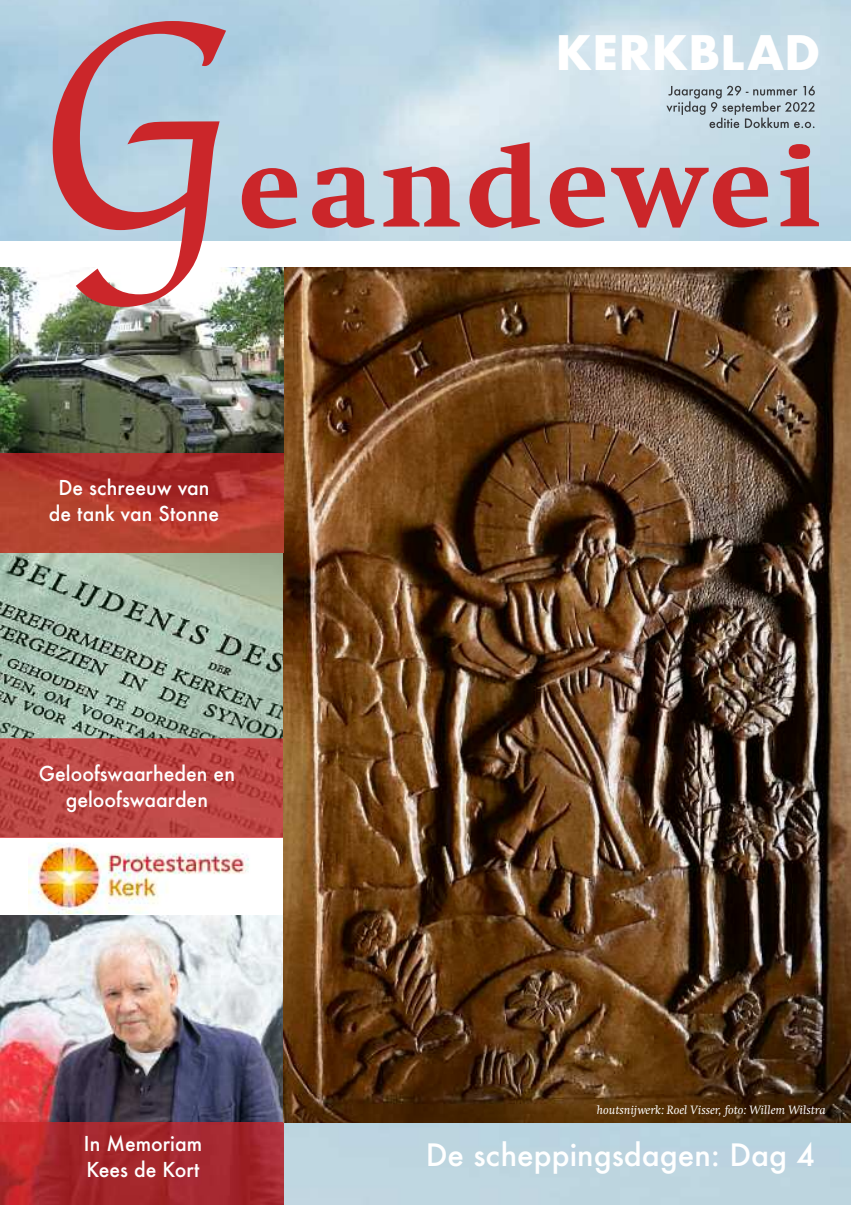
<style>
.page{position:relative;width:851px;height:1205px;background:#fff}
.page>*{position:absolute;margin:0;border:0;box-sizing:border-box;transform-origin:0 0}
.t1{font:300px "Apple Chancery";color:#cb262a}
.t2{font:800 118.75px "Swift";letter-spacing:.05em;color:#cb262a}
.t3{font:700 46.25px "Futura";color:#fff}
.t4{font:500 30px "Futura";color:#fff}
.t5{font:500 20px/26px "Futura";color:#fff;text-align:center}
.t6{font:italic 12.5px "Swift";color:#fff}
</style>
<div class="page">
<img style="left:0;top:0;width:850px;height:1205px">
<img style="left:0;top:915px;width:284px;height:207px">
<img style="left:0;top:268px;width:284px;height:470px">
<div style="left:0;top:837px;width:284px;height:78px;background:#fff"></div>
<img style="left:28px;top:842px;width:221px;height:71px">
<img style="left:0;top:1122px;width:284px;height:83px">
<img style="left:0;top:738px;width:284px;height:99px">
<hr style="left:0;top:837px;width:284px;height:1px;background:#d85c60">
<div style="left:0;top:241px;width:850px;height:27px;background:#fff"></div>
<img style="left:284px;top:268px;width:566px;height:854px">
<img style="left:668px;top:86px;width:73px;height:13px">
<img style="left:666px;top:101px;width:67px;height:14px">
<img style="left:709px;top:118px;width:79px;height:10px">
<img style="left:0;top:453px;width:285px;height:99px">
<h1 class="t1" style="left:32px;top:-55px;width:201px">G</h1>
<h3 class="t3" style="left:555px;top:19px;width:266px">KERKBLAD</h3>
<h2 class="t2" style="left:238px;top:116px;width:582px">eandewei</h2>
<p class="t5" style="left:49px;top:475px;width:172px">De schreeuw van de tank van Stonne</p>
<p class="t5" style="left:39px;top:760px;width:198px">Geloofswaarheden en geloofswaarden</p>
<p class="t5" style="left:84px;top:1131px;width:120px;text-align:left">In Memoriam<br>Kees de Kort</p>
<p class="t6" style="left:597px;top:1103px;width:230px">houtsnijwerk: Roel Visser, foto: Willem Wilstra</p>
<h3 class="t4" style="left:426px;top:1138px;width:390px">De scheppingsdagen: Dag 4</h3>
</div>
